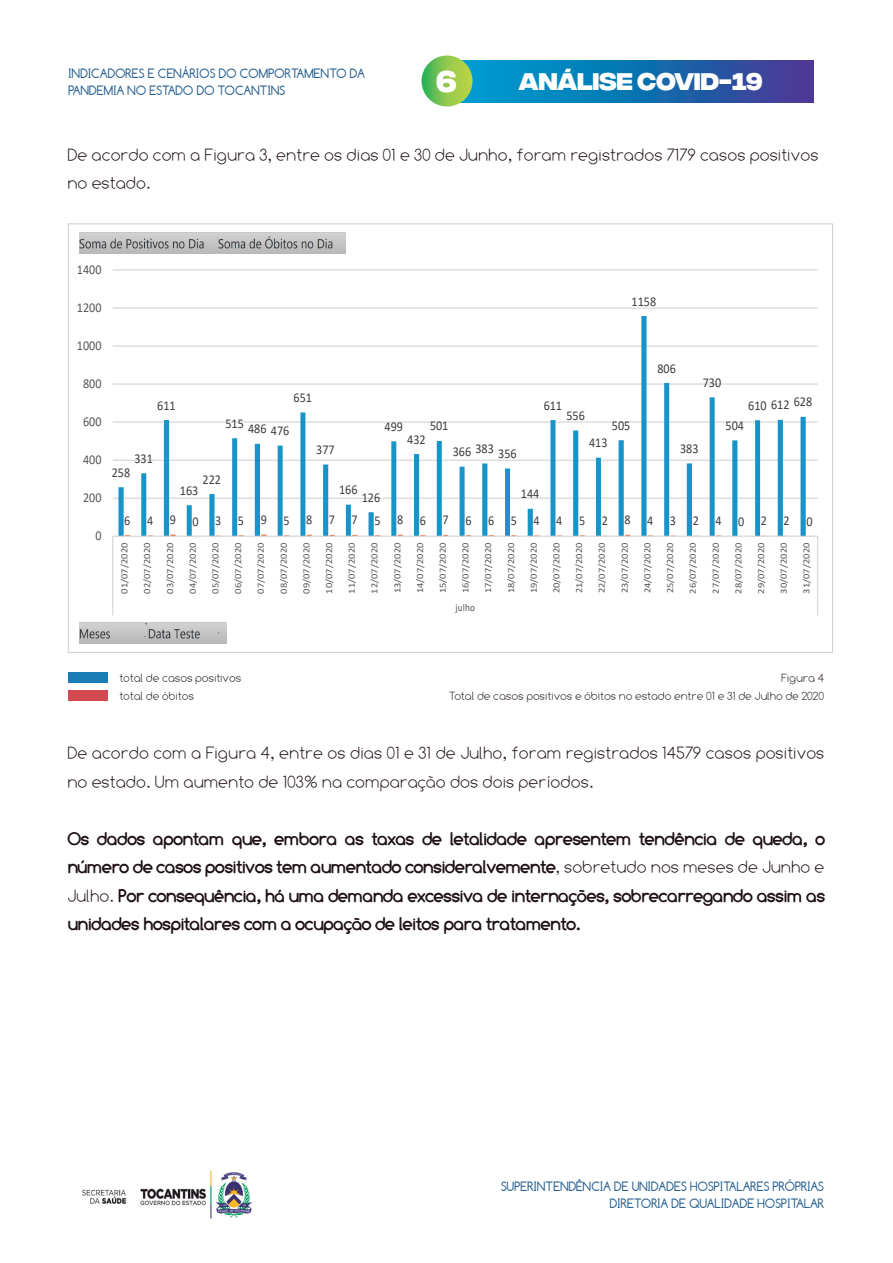
<style>
.page{position:relative;width:893px;height:1263px;background:#fff}
.page>*{position:absolute;margin:0;border:0;box-sizing:border-box;transform-origin:0 0}
.t1{font:700 30px "Integral CF";color:#fff}
.t2{font:700 24px "Integral CF";letter-spacing:-.015em;color:#fff}
.t3{font:700 18px/28.5px "Comfortaa";letter-spacing:-.015em;color:#1e1013;text-align:justify}
.t4{font:100 18px/28.5px "Comfortaa";letter-spacing:-.015em;color:#1e1013}
.t5{font:13.5px/16.2px "Comfortaa";letter-spacing:-.015em;color:#276090;text-align:right}
.t6{font:13.5px "Calibri";color:#3e3d42;scale:.9 1}
.t7{font:13.5px "Calibri";letter-spacing:1.365em;color:#3e3d42;scale:.9 1}
.t8{font:13.5px "Calibri";color:#57575b;scale:.9 1}
.t9{font:100 12px/18px "Comfortaa";letter-spacing:-.015em;color:#1e1013}
.t10{font:10.5px "Calibri";letter-spacing:.005em;color:#57575b;scale:.9 1}
.t11{font:9.45px "Calibri";letter-spacing:.01em;color:#57575b;scale:1.11 1}
.s1{font-weight:100}
</style>
<div class="page">
<hr style="left:113px;top:269px;width:705px;height:1px;background:#cfcfce">
<hr style="left:113px;top:308px;width:705px;height:1px;background:#cfcfce">
<hr style="left:113px;top:346px;width:705px;height:1px;background:#cfcfce">
<hr style="left:113px;top:383px;width:705px;height:2px;background:#cfcfce">
<hr style="left:113px;top:421px;width:705px;height:1px;background:#cfcfce">
<hr style="left:113px;top:460px;width:705px;height:1px;background:#cfcfce">
<hr style="left:113px;top:498px;width:705px;height:1px;background:#cfcfce">
<svg style="left:118px;top:316px;width:688px;height:220px"></svg>
<svg style="left:170px;top:534px;width:6px;height:2px"></svg>
<hr style="left:113px;top:536px;width:705px;height:1px;background:#cfcfce">
<hr style="left:817px;top:536px;width:1px;height:59px;background:#cfcfce">
<hr style="left:112px;top:536px;width:1px;height:59px;background:#cfcfce">
<svg style="left:817px;top:595px;width:1px;height:20px"></svg>
<svg style="left:112px;top:595px;width:1px;height:20px"></svg>
<img style="left:79px;top:623px;width:148px;height:20px">
<img style="left:79px;top:233px;width:267px;height:21px">
<img style="left:82px;top:1170px;width:170px;height:49px">
<svg style="left:461px;top:60px;width:352px;height:42px;background:#166db0"></svg>
<svg style="left:422px;top:56px;width:50px;height:50px;background:#85c64e"></svg>
<div style="left:68px;top:672px;width:39px;height:10px;background:#1a7db5"></div>
<div style="left:68px;top:690px;width:39px;height:10px;background:#d34950"></div>
<h3 class="t5" style="left:69px;top:66px;width:298px;text-align:left">INDICADORES E CENÁRIOS DO COMPORTAMENTO DA<br>PANDEMIA NO ESTADO DO TOCANTINS</h3>
<h1 class="t1" style="left:436px;top:64px;width:22px">6</h1>
<h2 class="t2" style="left:518px;top:68px;width:246px">ANÁLISE COVID-19</h2>
<h3 class="t4" style="left:68px;top:140px;width:753px">De acordo com a Figura 3, entre os dias 01 e 30 de Junho, foram registrados 7179 casos positivos no estado.</h3>
<h3 class="t8" style="left:77px;top:260px;width:29px">1400</h3>
<h3 class="t8" style="left:77px;top:298px;width:29px">1200</h3>
<h3 class="t6" style="left:631px;top:292px;width:29px">1158</h3>
<h3 class="t8" style="left:77px;top:336px;width:29px">1000</h3>
<h3 class="t8" style="left:83px;top:374px;width:22px">800</h3>
<h3 class="t8" style="left:83px;top:412px;width:22px">600</h3>
<h3 class="t8" style="left:83px;top:450px;width:22px">400</h3>
<h3 class="t8" style="left:83px;top:488px;width:22px">200</h3>
<h3 class="t8" style="left:95px;top:526px;width:8px">0</h3>
<h3 class="t6" style="left:157px;top:396px;width:22px">611</h3>
<h3 class="t6" style="left:134px;top:449px;width:22px">331</h3>
<h3 class="t6" style="left:294px;top:388px;width:22px">651</h3>
<h3 class="t6" style="left:225px;top:419px;width:73px">515 486 476</h3>
<h3 class="t6" style="left:316px;top:440px;width:22px">377</h3>
<h3 class="t6" style="left:385px;top:417px;width:22px">499</h3>
<h3 class="t6" style="left:430px;top:417px;width:22px">501</h3>
<h3 class="t6" style="left:544px;top:396px;width:22px">611</h3>
<h3 class="t6" style="left:566px;top:406px;width:22px">556</h3>
<h3 class="t6" style="left:612px;top:416px;width:22px">505</h3>
<h3 class="t6" style="left:407px;top:430px;width:22px">432</h3>
<h3 class="t6" style="left:453px;top:442px;width:73px">366 383 356</h3>
<h3 class="t6" style="left:589px;top:433px;width:22px">413</h3>
<h3 class="t6" style="left:112px;top:463px;width:22px">258</h3>
<h3 class="t6" style="left:203px;top:470px;width:22px">222</h3>
<h3 class="t6" style="left:180px;top:481px;width:22px">163</h3>
<h3 class="t6" style="left:339px;top:480px;width:22px">166</h3>
<h3 class="t6" style="left:362px;top:488px;width:22px">126</h3>
<h3 class="t6" style="left:521px;top:484px;width:22px">144</h3>
<h3 class="t6" style="left:657px;top:359px;width:22px">806</h3>
<h3 class="t6" style="left:703px;top:373px;width:22px">730</h3>
<h3 class="t6" style="left:748px;top:395px;width:73px">610 612 628</h3>
<h3 class="t6" style="left:725px;top:416px;width:22px">504</h3>
<h3 class="t6" style="left:680px;top:439px;width:22px">383</h3>
<h3 class="t7" style="left:124px;top:511px;width:766px">6490359587758676654452843240220</h3>
<p class="t11" style="left:118px;top:594px;width:47px;rotate:-90deg">01/07/2020</p>
<p class="t11" style="left:141px;top:594px;width:47px;rotate:-90deg">02/07/2020</p>
<p class="t11" style="left:163px;top:594px;width:47px;rotate:-90deg">03/07/2020</p>
<p class="t11" style="left:186px;top:594px;width:47px;rotate:-90deg">04/07/2020</p>
<p class="t11" style="left:209px;top:594px;width:47px;rotate:-90deg">05/07/2020</p>
<p class="t11" style="left:231px;top:593px;width:47px;rotate:-90deg">06/07/2020</p>
<p class="t11" style="left:254px;top:593px;width:47px;rotate:-90deg">07/07/2020</p>
<p class="t11" style="left:277px;top:593px;width:47px;rotate:-90deg">08/07/2020</p>
<p class="t11" style="left:300px;top:593px;width:47px;rotate:-90deg">09/07/2020</p>
<p class="t11" style="left:322px;top:593px;width:47px;rotate:-90deg">10/07/2020</p>
<p class="t11" style="left:345px;top:593px;width:47px;rotate:-90deg">11/07/2020</p>
<p class="t11" style="left:368px;top:593px;width:47px;rotate:-90deg">12/07/2020</p>
<p class="t11" style="left:391px;top:593px;width:47px;rotate:-90deg">13/07/2020</p>
<p class="t11" style="left:413px;top:593px;width:47px;rotate:-90deg">14/07/2020</p>
<p class="t11" style="left:436px;top:593px;width:47px;rotate:-90deg">15/07/2020</p>
<p class="t11" style="left:459px;top:593px;width:47px;rotate:-90deg">16/07/2020</p>
<p class="t11" style="left:482px;top:593px;width:47px;rotate:-90deg">17/07/2020</p>
<p class="t11" style="left:504px;top:593px;width:47px;rotate:-90deg">18/07/2020</p>
<p class="t11" style="left:527px;top:593px;width:47px;rotate:-90deg">19/07/2020</p>
<p class="t11" style="left:550px;top:593px;width:47px;rotate:-90deg">20/07/2020</p>
<p class="t11" style="left:572px;top:593px;width:47px;rotate:-90deg">21/07/2020</p>
<p class="t11" style="left:595px;top:593px;width:47px;rotate:-90deg">22/07/2020</p>
<p class="t11" style="left:618px;top:593px;width:47px;rotate:-90deg">23/07/2020</p>
<p class="t11" style="left:641px;top:593px;width:47px;rotate:-90deg">24/07/2020</p>
<p class="t11" style="left:663px;top:593px;width:47px;rotate:-90deg">25/07/2020</p>
<p class="t11" style="left:686px;top:594px;width:47px;rotate:-90deg">26/07/2020</p>
<p class="t11" style="left:709px;top:594px;width:47px;rotate:-90deg">27/07/2020</p>
<p class="t11" style="left:732px;top:594px;width:47px;rotate:-90deg">28/07/2020</p>
<p class="t11" style="left:754px;top:594px;width:47px;rotate:-90deg">29/07/2020</p>
<p class="t11" style="left:777px;top:594px;width:47px;rotate:-90deg">30/07/2020</p>
<p class="t11" style="left:800px;top:593px;width:47px;rotate:-90deg">31/07/2020</p>
<p class="t10" style="left:456px;top:601px;width:23px">julho</p>
<p class="t9" style="left:120px;top:668px;width:124px">total de casos positivos total de óbitos</p>
<p class="t9" style="left:449px;top:668px;width:377px;text-align:right">Figura 4<br>Total de casos positivos e óbitos no estado entre 01 e 31 de Julho de 2020</p>
<h3 class="t4" style="left:68px;top:739px;width:759px">De acordo com a Figura 4, entre os dias 01 e 31 de Julho, foram registrados 14579 casos positivos no estado. Um aumento de 103% na comparação dos dois períodos.</h3>
<p class="t3" style="left:68px;top:824px;width:759px">Os dados apontam que, embora as taxas de letalidade apresentem tendência de queda, o número de casos positivos tem aumentado consideralvemente<span class="s1">, sobretudo nos meses de Junho e Julho.</span> Por consequência, há uma demanda excessiva de internações, sobrecarregando assim as unidades hospitalares com a ocupação de leitos para tratamento.</p>
<h3 class="t5" style="left:501px;top:1178px;width:325px">SUPERINTENDÊNCIA DE UNIDADES HOSPITALARES PRÓPRIAS<br>DIRETORIA DE QUALIDADE HOSPITALAR</h3>
</div>
